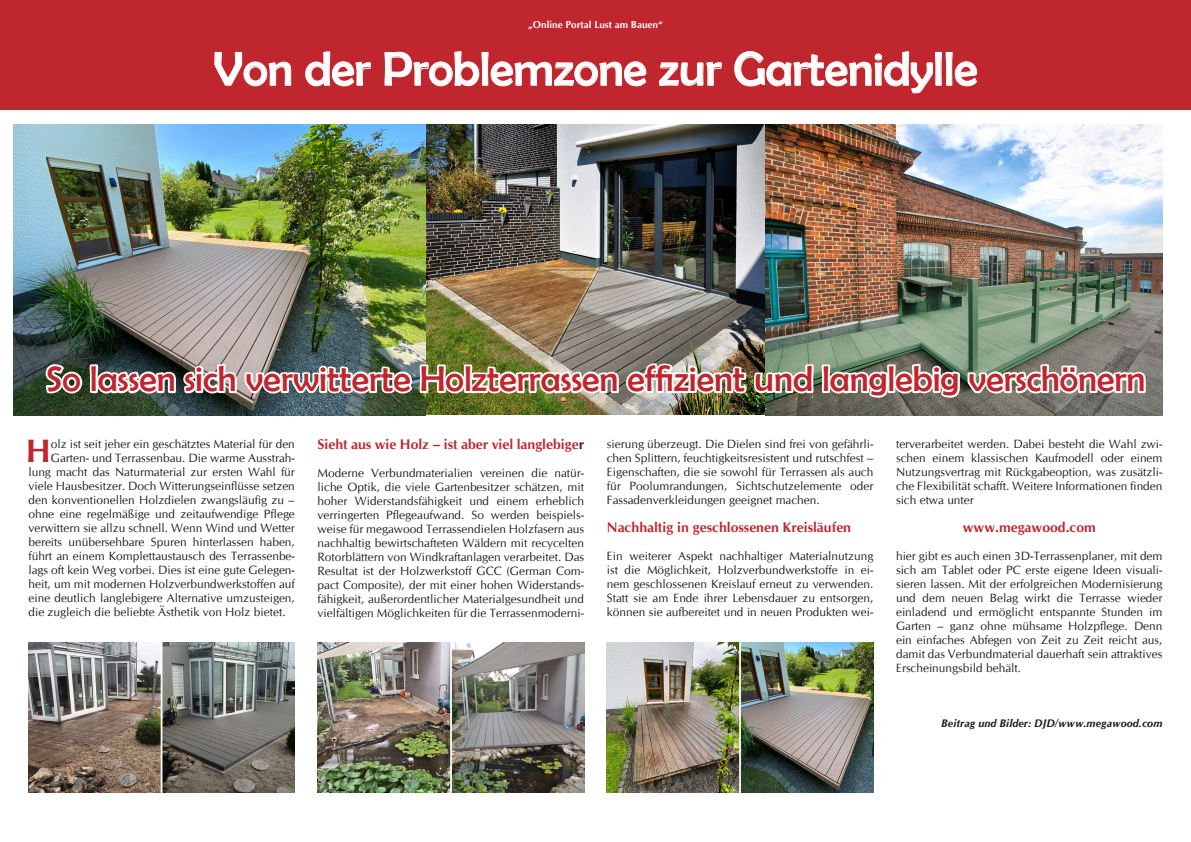
<style>
.page{position:relative;width:1191px;height:842px;background:#fff}
.page>*{position:absolute;margin:0;border:0;box-sizing:border-box;transform-origin:0 0}
.t1{font:48px "Berlin Sans FB";color:#fff}
.t2{font:36px "Berlin Sans FB";color:#c0262d}
.t3{font:700 32.4px "CG Omega";color:#c0262d}
.t4{font:700 14px "CG Omega";color:#c0262d}
.t5{font:12px/14px "CG Omega";color:#231f20;text-align:justify}
.t6{font:italic 700 11px "CG Omega";color:#231f20}
.t7{font:700 10px "CG Omega";color:#fff}
.s1{color:#231f20}
</style>
<div class="page">
<div style="left:0;top:0;width:1191px;height:110px;background:#c0262d"></div>
<img style="left:14px;top:124px;width:412px;height:292px">
<img style="left:426px;top:125px;width:339px;height:106px">
<img style="left:765px;top:124px;width:397px;height:107px">
<img style="left:317px;top:675px;width:267px;height:117px">
<img style="left:28px;top:675px;width:267px;height:117px">
<img style="left:607px;top:675px;width:266px;height:117px">
<svg style="left:214px;top:52px;width:77px;height:34px"></svg>
<svg style="left:305px;top:52px;width:66px;height:34px"></svg>
<svg style="left:384px;top:51px;width:262px;height:35px"></svg>
<svg style="left:659px;top:62px;width:63px;height:24px"></svg>
<svg style="left:734px;top:51px;width:243px;height:42px"></svg>
<img style="left:28px;top:231px;width:1135px;height:444px">
<p class="t7" style="left:528px;top:18px;width:136px">„Online Portal Lust am Bauen“</p>
<p class="t1" style="left:213px;top:42px;width:765px">Von der Problemzone zur Gartenidylle</p>
<p class="t2" style="left:46px;top:359px;width:1101px">So lassen sich verwitterte Holzterrassen effizient und langlebig verschönern</p>
<p class="t3" style="left:26px;top:430px;width:27px">H</p>
<p class="t5" style="left:51px;top:437px;width:246px">olz ist seit jeher ein geschätztes Material für den</p>
<p class="t5" style="left:51px;top:451px;width:246px">Garten- und Terrassenbau. Die warme Ausstrah-</p>
<p class="t5" style="left:28px;top:465px;width:268px">lung macht das Naturmaterial zur ersten Wahl für</p>
<p class="t5" style="left:28px;top:479px;width:268px">viele Hausbesitzer. Doch Witterungseinflüsse setzen</p>
<p class="t5" style="left:28px;top:493px;width:268px">den konventionellen Holzdielen zwangsläufig zu –</p>
<p class="t5" style="left:28px;top:507px;width:268px">ohne eine regelmäßige und zeitaufwendige Pflege</p>
<p class="t5" style="left:28px;top:521px;width:268px">verwittern sie allzu schnell. Wenn Wind und Wetter</p>
<p class="t5" style="left:28px;top:535px;width:268px">bereits unübersehbare Spuren hinterlassen haben,</p>
<p class="t5" style="left:28px;top:549px;width:268px">führt an einem Komplettaustausch des Terrassenbe-</p>
<p class="t5" style="left:28px;top:563px;width:268px">lags oft kein Weg vorbei. Dies ist eine gute Gelegen-</p>
<p class="t5" style="left:28px;top:577px;width:268px">heit, um mit modernen Holzverbundwerkstoffen auf</p>
<p class="t5" style="left:28px;top:591px;width:268px">eine deutlich langlebigere Alternative umzusteigen,</p>
<p class="t5" style="left:28px;top:605px;width:259px">die zugleich die beliebte Ästhetik von Holz bietet.</p>
<p class="t4" style="left:318px;top:436px;width:268px">Sieht aus wie Holz – ist aber viel langlebige<span class="s1">r</span></p>
<p class="t5" style="left:318px;top:466px;width:268px">Moderne Verbundmaterialien vereinen die natür&shy;liche Optik, die viele Gartenbesitzer schätzen, mit hoher Widerstandsfähigkeit und einem erheblich verringerten Pflegeaufwand. So werden beispiels&shy;weise für megawood Terrassendielen Holzfasern aus nachhaltig bewirtschafteten Wäldern mit recycelten Rotorblättern von Windkraftanlagen verarbeitet. Das Resultat ist der Holzwerkstoff GCC (German Com&shy;pact Composite), der mit einer hohen Widerstands&shy;fähigkeit, außerordentlicher Materialgesundheit und vielfältigen Möglichkeiten für die Terrassenmoderni-</p>
<p class="t5" style="left:607px;top:437px;width:268px">sierung überzeugt. Die Dielen sind frei von gefährli&shy;chen Splittern, feuchtigkeitsresistent und rutschfest – Eigenschaften, die sie sowohl für Terrassen als auch für Poolumrandungen, Sichtschutzelemente oder Fassadenverkleidungen geeignet machen.</p>
<p class="t4" style="left:607px;top:518px;width:246px">Nachhaltig in geschlossenen Kreisläufen</p>
<p class="t5" style="left:607px;top:549px;width:268px">Ein weiterer Aspekt nachhaltiger Materialnutzung ist die Möglichkeit, Holzverbundwerkstoffe in ei&shy;nem geschlossenen Kreislauf erneut zu verwenden.<br>Statt sie am Ende ihrer Lebensdauer zu entsorgen, können sie aufbereitet und in neuen Produkten wei-</p>
<p class="t5" style="left:896px;top:437px;width:268px">terverarbeitet werden. Dabei besteht die Wahl zwi&shy;schen einem klassischen Kaufmodell oder einem Nutzungsvertrag mit Rückgabeoption, was zusätzli&shy;che Flexibilität schafft. Weitere Informationen finden sich etwa unter</p>
<p class="t4" style="left:962px;top:519px;width:135px">www.megawood.com</p>
<p class="t5" style="left:896px;top:549px;width:268px">hier gibt es auch einen 3D-Terrassenplaner, mit dem sich am Tablet oder PC erste eigene Ideen visuali&shy;sieren lassen. Mit der erfolgreichen Modernisierung und dem neuen Belag wirkt die Terrasse wieder einladend und ermöglicht entspannte Stunden im Garten – ganz ohne mühsame Holzpflege. Denn ein einfaches Abfegen von Zeit zu Zeit reicht aus, damit das Verbundmaterial dauerhaft sein attraktives Erscheinungsbild behält.</p>
<p class="t6" style="left:941px;top:717px;width:223px">Beitrag und Bilder: DJD/www.megawood.com</p>
</div>
